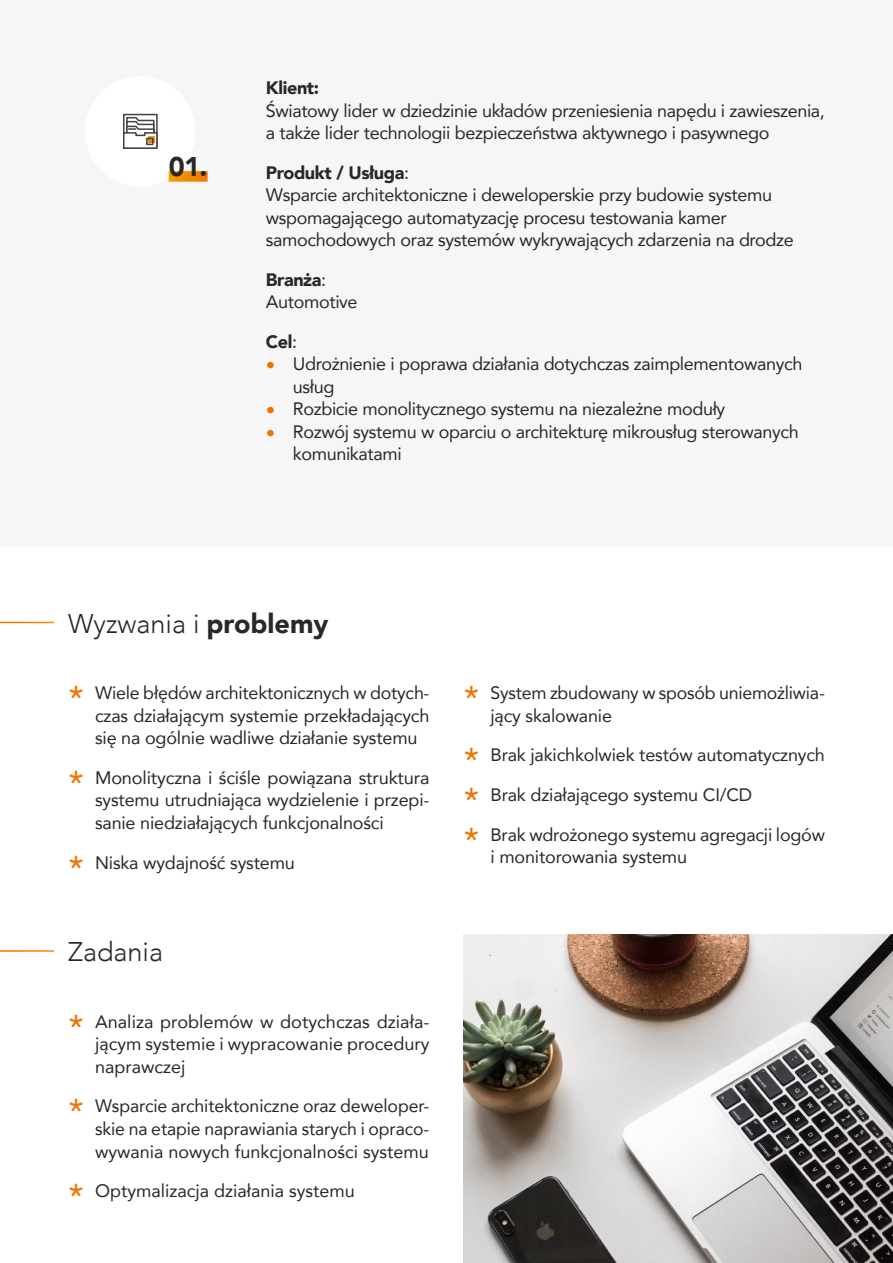
<style>
.page{position:relative;width:893px;height:1263px;background:#fff}
.page>*{position:absolute;margin:0;border:0;box-sizing:border-box;transform-origin:0 0}
.t1{font:300 27px "Avenir";color:#282827}
.t2{font:900 27px "Avenir";color:#282827}
.t3{font:18px/22.5px "Avenir";letter-spacing:-.02em;color:#282827}
.t4{font:18px "Avenir";color:#282827}
.t5{font:900 18px "Avenir";letter-spacing:-.02em;color:#282827}
.s1{font-weight:900}
.s2{font-weight:400}
.s3{font-family:"Muli";font-weight:700;color:#ee7402}
</style>
<div class="page">
<div style="left:0;top:0;width:893px;height:546px;background:#f6f6f6"></div>
<div style="left:85px;top:76px;width:111px;height:111px;background:#fff;border-radius:50%"></div>
<svg style="left:169px;top:171px;width:39px;height:11px"></svg>
<svg style="left:123px;top:114px;width:35px;height:2px"></svg>
<svg style="left:123px;top:116px;width:35px;height:33px"></svg>
<div style="left:146px;top:138px;width:8px;height:7px;border:2px solid #424243"></div>
<img style="left:463px;top:934px;width:430px;height:329px">
<h1 class="t2" style="left:169px;top:144px;width:40px">01.</h1>
<p class="t5" style="left:266px;top:72px;width:55px">Klient:</p>
<p class="t3" style="left:266px;top:99px;width:561px">Światowy lider w dziedzinie układów przeniesienia napędu i zawieszenia, a także lider technologii bezpieczeństwa aktywnego i pasywnego</p>
<p class="t3" style="left:266px;top:161px;width:530px"><span class="s1">Produkt / Usługa</span>:<br>Wsparcie architektoniczne i deweloperskie przy budowie systemu wspomagającego automatyzację procesu testowania kamer samochodowych oraz systemów wykrywających zdarzenia na drodze</p>
<p class="t3" style="left:266px;top:268px;width:93px"><span class="s1">Branża</span>:<br>Automotive</p>
<p class="t5" style="left:266px;top:326px;width:33px">Cel<span class="s2">:</span></p>
<p class="t3" style="left:293px;top:352px;width:511px;text-indent:-27px"><span class="s3">•</span> Udrożnienie i poprawa działania dotychczas zaimplementowanych usług</p>
<p class="t3" style="left:266px;top:397px;width:461px"><span class="s3">•</span> Rozbicie monolitycznego systemu na niezależne moduły</p>
<p class="t3" style="left:293px;top:420px;width:508px;text-indent:-27px"><span class="s3">•</span> Rozwój systemu w oparciu o architekturę mikrousług sterowanych komunikatami</p>
<h1 class="t1" style="left:68px;top:608px;width:262px">Wyzwania i <span class="s1">problemy</span></h1>
<p class="t3" style="left:95px;top:681px;width:336px;text-align:justify">Wiele błędów architektonicznych w dotych&shy;czas działającym systemie przekładających się na ogólnie wadliwe działanie systemu</p>
<p class="t3" style="left:95px;top:766px;width:336px;text-align:justify">Monolityczna i ściśle powiązana struktura systemu utrudniająca wydzielenie i przepi&shy;sanie niedziałających funkcjonalności</p>
<p class="t3" style="left:95px;top:850px;width:201px">Niska wydajność systemu</p>
<h1 class="t1" style="left:68px;top:936px;width:97px">Zadania</h1>
<p class="t3" style="left:95px;top:1010px;width:336px;text-align:justify">Analiza problemów w dotychczas działa&shy;jącym systemie i wypracowanie procedury naprawczej</p>
<p class="t3" style="left:95px;top:1094px;width:336px;text-align:justify">Wsparcie architektoniczne oraz deweloper&shy;skie na etapie naprawiania starych i opraco&shy;wywania nowych funkcjonalności systemu</p>
<p class="t4" style="left:95px;top:1176px;width:261px">Optymalizacja działania systemu</p>
<p class="t3" style="left:490px;top:681px;width:336px">System zbudowany w sposób uniemożliwia&shy;jący skalowanie</p>
<p class="t3" style="left:490px;top:735px;width:336px;line-height:39.5px">Brak jakichkolwiek testów automatycznych<br>Brak działającego systemu CI/CD<br>Brak wdrożonego systemu agregacji logów</p>
<p class="t3" style="left:490px;top:845px;width:198px">i monitorowania systemu</p>
</div>
